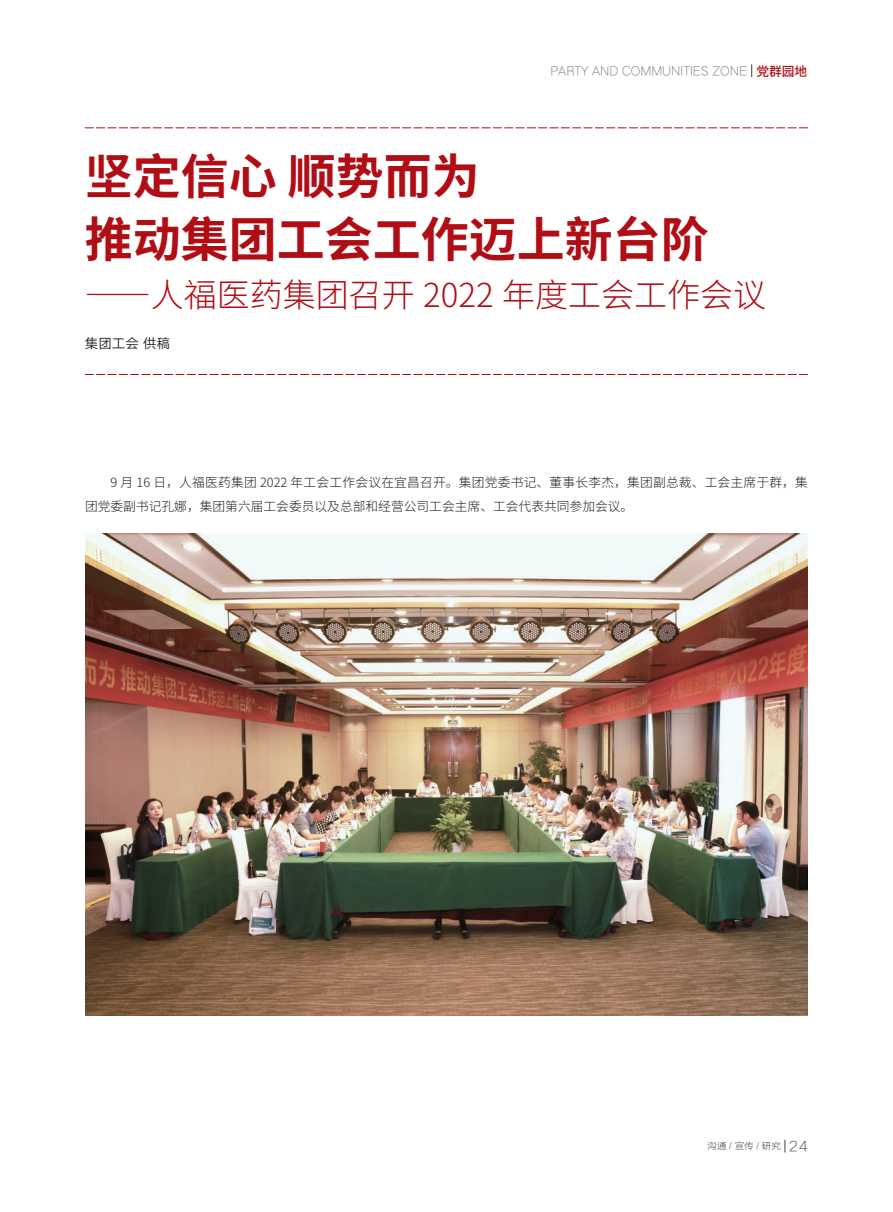
<style>
.page{position:relative;width:893px;height:1212px;background:#fff}
.page>*{position:absolute;margin:0;border:0;box-sizing:border-box;transform-origin:0 0}
.t1{font:700 48px "Source Han Sans SC";color:#b00d15}
.t2{font:300 33px "Source Han Sans SC";color:#b00d15}
.t3{font:15px "HY Qi Hei CES";color:#3e3e3f;scale:1.06 1}
.t4{font:13.5px "HY Qi Hei EZS";color:#231f20}
.t5{font:300 12.75px/24px "Source Han Sans SC";color:#231f20}
.t6{font:12.75px "HY Qi Hei CES";color:#6c6d70}
.t7{font:500 12.75px "Source Han Sans SC";color:#b00d15}
.t8{font:9px "FZLTXHK";color:#57585a;scale:1.06 1}
</style>
<div class="page">
<svg style="left:785px;top:1140px;width:1px;height:12px"></svg>
<svg style="left:751px;top:64px;width:1px;height:13px"></svg>
<svg style="left:85px;top:128px;width:722px;height:1px"></svg>
<svg style="left:85px;top:374px;width:722px;height:1px"></svg>
<img style="left:85px;top:534px;width:723px;height:481px">
<p class="t6" style="left:550px;top:64px;width:198px">PARTY AND COMMUNITIES ZONE</p>
<p class="t7" style="left:756px;top:64px;width:52px">党群园地</p>
<p class="t1" style="left:85px;top:150px;width:396px">坚定信心 顺势而为</p>
<p class="t1" style="left:85px;top:213px;width:626px">推动集团工会工作迈上新台阶</p>
<p class="t2" style="left:85px;top:276px;width:683px">——人福医药集团召开 2022 年度工会工作会议</p>
<p class="t4" style="left:85px;top:336px;width:87px">集团工会 供稿</p>
<p class="t5" style="left:85px;top:471px;width:724px;text-indent:26px">9 月 16 日，人福医药集团 2022 年工会工作会议在宜昌召开。集团党委书记、董事长李杰，集团副总裁、工会主席于群，集团党委副书记孔娜，集团第六届工会委员以及总部和经营公司工会主席、工会代表共同参加会议。</p>
<p class="t8" style="left:708px;top:1141px;width:71px">沟通 / 宣传 / 研究</p>
<p class="t3" style="left:789px;top:1138px;width:19px">24</p>
</div>
